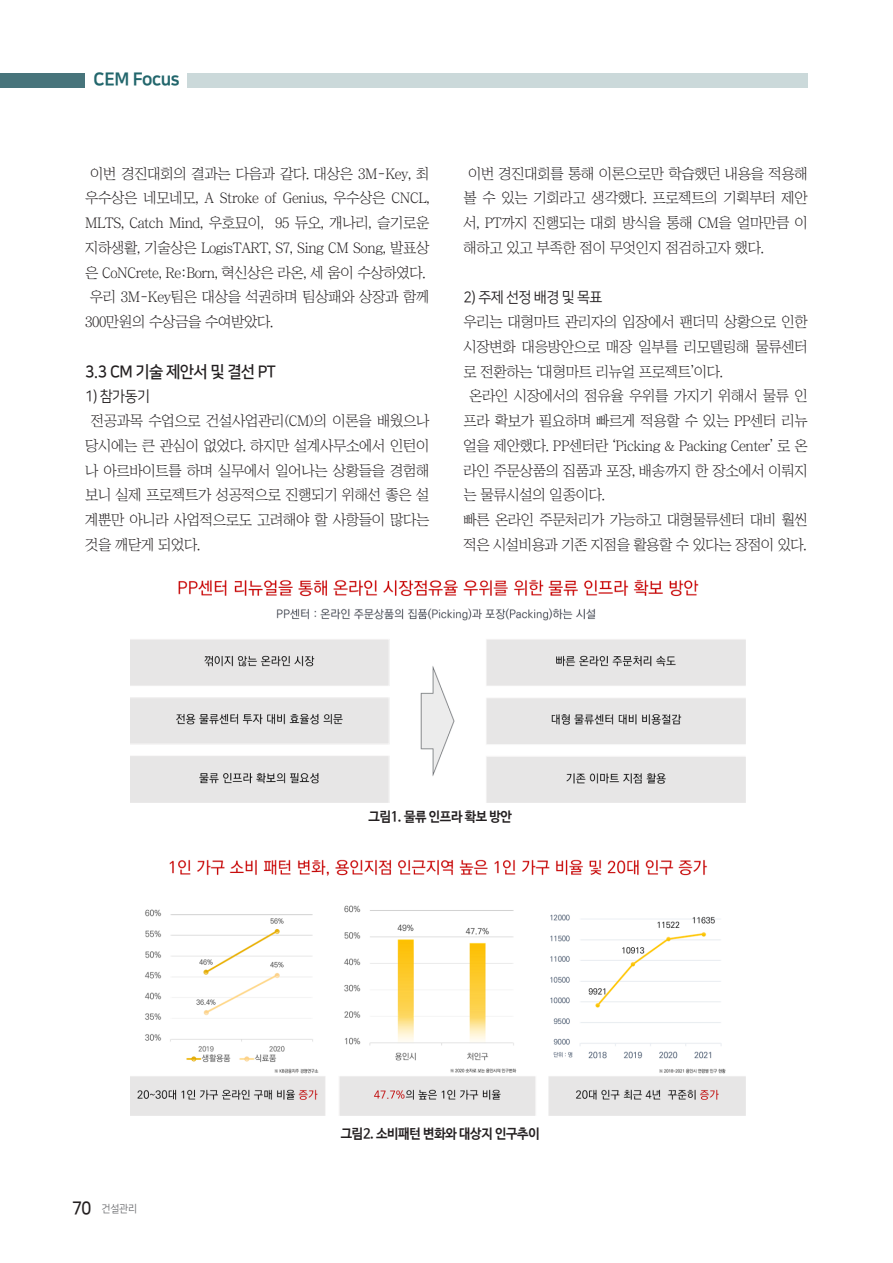
<style>
.page{position:relative;width:893px;height:1263px;background:#fff}
.page>*{position:absolute;margin:0;border:0;box-sizing:border-box;transform-origin:0 0}
.t1{font:18px "Nanum Square EB";letter-spacing:-.025em;color:#22666c;scale:.95 1}
.t2{font:16.5px "Nanum Square B";letter-spacing:-.04em;color:#231f20;scale:.95 1}
.t3{font:15px "Nanum Square R";letter-spacing:-.04em;color:#231f20;scale:.95 1}
.t4{font:14.7px/24.8px "Chosunilbo NM";letter-spacing:-.025em;color:#231f20;text-align:justify}
.t5{font:700 13.5px "Nanum Barun Gothic";letter-spacing:-.025em;color:#231f20;scale:.95 1}
.t6{font:10.5px "Nanum Square R";color:#6c6d70;scale:.95 1}
.s1{font-family:"Nanum Square B";font-size:18px;color:#231f20}
</style>
<div class="page">
<div style="left:187px;top:73px;width:621px;height:15px;background:#cbd9da"></div>
<div style="left:0;top:73px;width:85px;height:15px;background:#47747b"></div>
<img style="left:131px;top:580px;width:615px;height:222px">
<img style="left:131px;top:859px;width:615px;height:256px">
<p class="t1" style="left:94px;top:69px;width:92px">CEM Focus</p>
<p class="t4" style="left:90px;top:161px;width:341px">이번 경진대회의 결과는 다음과 같다. 대상은 3M-Key, 최</p>
<p class="t4" style="left:85px;top:186px;width:346px">우수상은 네모네모, A Stroke of Genius, 우수상은 CNCL,</p>
<p class="t4" style="left:85px;top:210px;width:346px">MLTS, Catch Mind, 우호묘이, 95 듀오, 개나리, 슬기로운</p>
<p class="t4" style="left:85px;top:235px;width:346px">지하생활, 기술상은 LogisTART, S7, Sing CM Song, 발표상</p>
<p class="t4" style="left:85px;top:260px;width:342px">은 CoNCrete, Re:Born, 혁신상은 라온, 세 움이 수상하였다.</p>
<p class="t4" style="left:90px;top:285px;width:341px">우리 3M-Key팀은 대상을 석권하며 팀상패와 상장과 함께</p>
<p class="t4" style="left:85px;top:309px;width:190px">300만원의 수상금을 수여받았다.</p>
<p class="t2" style="left:85px;top:363px;width:202px">3.3 CM 기술 제안서 및 결선 PT</p>
<p class="t3" style="left:85px;top:389px;width:70px">1) 참가동기</p>
<p class="t4" style="left:85px;top:408px;width:346px;text-indent:6px">전공과목 수업으로 건설사업관리(CM)의 이론을 배웠으나 당시에는 큰 관심이 없었다. 하지만 설계사무소에서 인턴이 나 아르바이트를 하며 실무에서 일어나는 상황들을 경험해 보니 실제 프로젝트가 성공적으로 진행되기 위해선 좋은 설 계뿐만 아니라 사업적으로도 고려해야 할 사항들이 많다는 것을 깨닫게 되었다.</p>
<p class="t4" style="left:463px;top:161px;width:346px;text-indent:5px">이번 경진대회를 통해 이론으로만 학습했던 내용을 적용해 볼 수 있는 기회라고 생각했다. 프로젝트의 기획부터 제안 서, PT까지 진행되는 대회 방식을 통해 CM을 얼마만큼 이 해하고 있고 부족한 점이 무엇인지 점검하고자 했다.</p>
<p class="t3" style="left:463px;top:290px;width:148px">2) 주제 선정 배경 및 목표</p>
<p class="t4" style="left:463px;top:309px;width:346px">우리는 대형마트 관리자의 입장에서 팬더믹 상황으로 인한</p>
<p class="t4" style="left:463px;top:334px;width:346px">시장변화 대응방안으로 매장 일부를 리모델링해 물류센터</p>
<p class="t4" style="left:463px;top:359px;width:261px">로 전환하는 ‘대형마트 리뉴얼 프로젝트’이다.</p>
<p class="t4" style="left:469px;top:384px;width:340px">온라인 시장에서의 점유율 우위를 가지기 위해서 물류 인</p>
<p class="t4" style="left:463px;top:408px;width:346px">프라 확보가 필요하며 빠르게 적용할 수 있는 PP센터 리뉴</p>
<p class="t4" style="left:463px;top:433px;width:346px">얼을 제안했다. PP센터란 ‘Picking &amp; Packing Center’ 로 온</p>
<p class="t4" style="left:463px;top:458px;width:346px">라인 주문상품의 집품과 포장, 배송까지 한 장소에서 이뤄지</p>
<p class="t4" style="left:463px;top:483px;width:143px">는 물류시설의 일종이다.</p>
<p class="t4" style="left:463px;top:507px;width:346px">빠른 온라인 주문처리가 가능하고 대형물류센터 대비 훨씬</p>
<p class="t4" style="left:463px;top:532px;width:344px">적은 시설비용과 기존 지점을 활용할 수 있다는 장점이 있다.</p>
<p class="t5" style="left:369px;top:809px;width:153px">그림1. 물류 인프라 확보 방안</p>
<p class="t6" style="left:72px;top:1204px;width:70px"><span class="s1">70</span> 건설관리</p>
<p class="t5" style="left:341px;top:1126px;width:211px">그림2. 소비패턴 변화와 대상지 인구추이</p>
</div>
